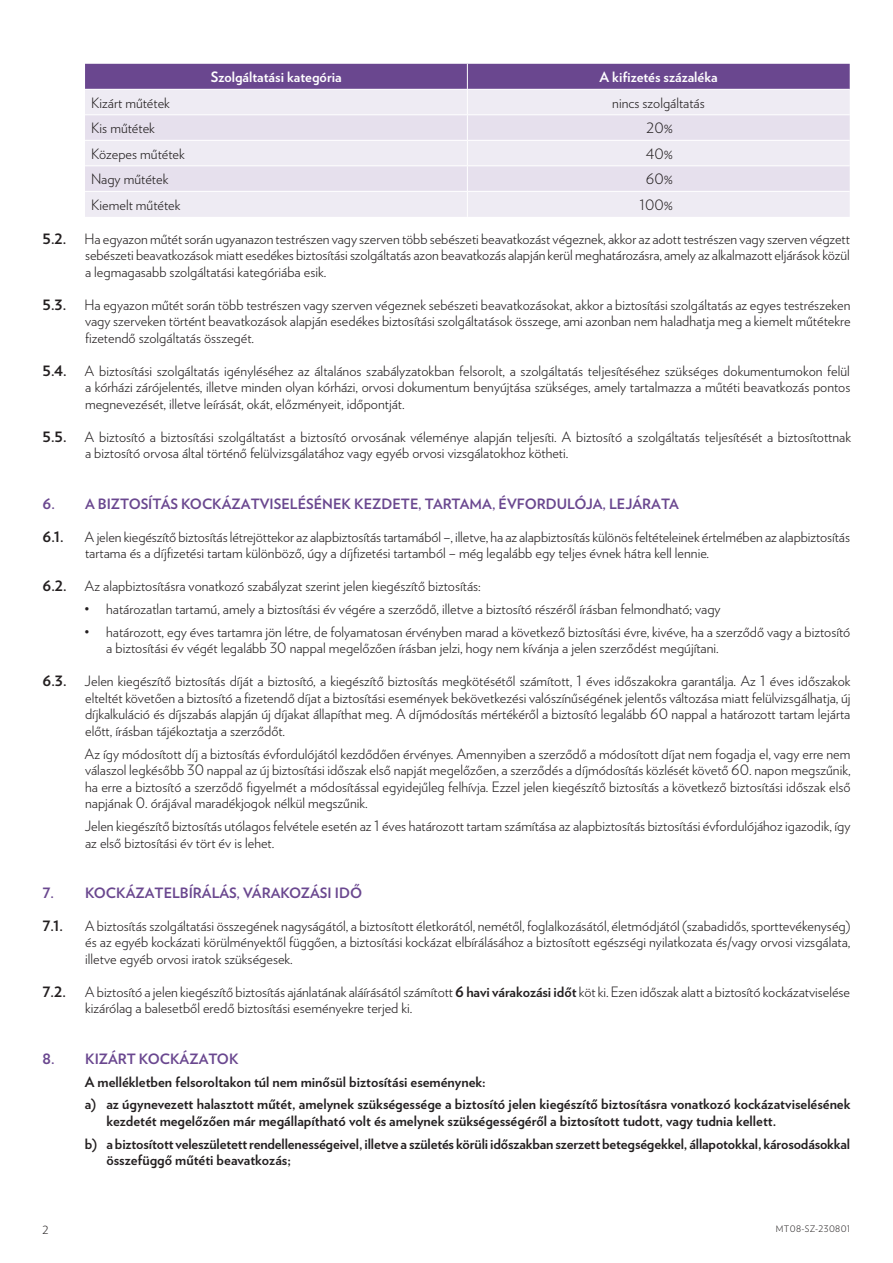
<style>
.page{position:relative;width:893px;height:1263px;background:#fff}
.page>*{position:absolute;margin:0;border:0;box-sizing:border-box;transform-origin:0 0}
.t1{font:300 14.25px/16.5px "Verlag";color:#231f20;text-align:justify}
.t2{font:700 14.25px/22.8px "Verlag";color:#231f20}
.t3{font:700 14.25px "Verlag";color:#6a478f}
.t4{font:700 14.25px "Verlag";color:#fff}
.t5{font:300 11.25px "Verlag";color:#231f20}
.t6{font:300 9px "Verlag";letter-spacing:.04em;color:#231f20}
.s1{font-weight:700}
</style>
<div class="page">
<svg style="left:85px;top:64px;width:765px;height:153px;background:#d6cde1"></svg>
<p class="t4" style="left:211px;top:66px;width:133px">Szolgáltatási kategória</p>
<p class="t4" style="left:599px;top:66px;width:120px">A kifizetés százaléka</p>
<p class="t1" style="left:91px;top:94px;width:80px">Kizárt műtétek</p>
<p class="t1" style="left:612px;top:94px;width:94px">nincs szolgáltatás</p>
<p class="t1" style="left:91px;top:119px;width:65px">Kis műtétek</p>
<p class="t1" style="left:646px;top:119px;width:28px">20%</p>
<p class="t1" style="left:91px;top:145px;width:95px">Közepes műtétek</p>
<p class="t1" style="left:646px;top:145px;width:29px">40%</p>
<p class="t1" style="left:91px;top:170px;width:79px">Nagy műtétek</p>
<p class="t1" style="left:646px;top:170px;width:28px">60%</p>
<p class="t1" style="left:91px;top:196px;width:91px">Kiemelt műtétek</p>
<p class="t1" style="left:639px;top:196px;width:35px">100%</p>
<p class="t2" style="left:43px;top:227px;width:25px">5.2.</p>
<p class="t1" style="left:85px;top:230px;width:767px">Ha egyazon műtét során ugyanazon testrészen vagy szerven több sebészeti beavatkozást végeznek, akkor az adott testrészen vagy szerven végzett sebészeti beavatkozások miatt esedékes biztosítási szolgáltatás azon beavatkozás alapján kerül meghatározásra, amely az alkalmazott eljárások közül a legmagasabb szolgáltatási kategóriába esik.</p>
<p class="t2" style="left:43px;top:293px;width:25px">5.3.</p>
<p class="t1" style="left:85px;top:296px;width:767px">Ha egyazon műtét során több testrészen vagy szerven végeznek sebészeti beavatkozásokat, akkor a biztosítási szolgáltatás az egyes testrészeken vagy szerveken történt beavatkozások alapján esedékes biztosítási szolgáltatások összege, ami azonban nem haladhatja meg a kiemelt műtétekre fizetendő szolgáltatás összegét.</p>
<p class="t2" style="left:43px;top:359px;width:26px">5.4.</p>
<p class="t1" style="left:85px;top:362px;width:767px">A biztosítási szolgáltatás igényléséhez az általános szabályzatokban felsorolt, a szolgáltatás teljesítéséhez szükséges dokumentumokon felül a kórházi zárójelentés, illetve minden olyan kórházi, orvosi dokumentum benyújtása szükséges, amely tartalmazza a műtéti beavatkozás pontos megnevezését, illetve leírását, okát, előzményeit, időpontját.</p>
<p class="t2" style="left:43px;top:425px;width:26px">5.5.</p>
<p class="t1" style="left:85px;top:428px;width:768px">A biztosító a biztosítási szolgáltatást a biztosító orvosának véleménye alapján teljesíti. A biztosító a szolgáltatás teljesítését a biztosítottnak a biztosító orvosa által történő felülvizsgálatához vagy egyéb orvosi vizsgálatokhoz kötheti.</p>
<p class="t3" style="left:43px;top:492px;width:638px">6. A BIZTOSÍTÁS KOCKÁZATVISELÉSÉNEK KEZDETE, TARTAMA, ÉVFORDULÓJA, LEJÁRATA</p>
<p class="t2" style="left:43px;top:524px;width:23px">6.1.</p>
<p class="t1" style="left:85px;top:527px;width:767px">A jelen kiegészítő biztosítás létrejöttekor az alapbiztosítás tartamából –, illetve, ha az alapbiztosítás különös feltételeinek értelmében az alapbiztosítás tartama és a díjfizetési tartam különböző, úgy a díjfizetési tartamból – még legalább egy teljes évnek hátra kell lennie.</p>
<p class="t2" style="left:43px;top:574px;width:26px">6.2.</p>
<p class="t1" style="left:85px;top:577px;width:398px">Az alapbiztosításra vonatkozó szabályzat szerint jelen kiegészítő biztosítás:</p>
<p class="t1" style="left:85px;top:600px;width:638px">• határozatlan tartamú, amely a biztosítási év végére a szerződő, illetve a biztosító részéről írásban felmondható; vagy</p>
<p class="t1" style="left:106px;top:623px;width:746px;text-indent:-22px">• határozott, egy éves tartamra jön létre, de folyamatosan érvényben marad a következő biztosítási évre, kivéve, ha a szerződő vagy a biztosító a biztosítási év végét legalább 30 nappal megelőzően írásban jelzi, hogy nem kívánja a jelen szerződést megújítani.</p>
<p class="t2" style="left:43px;top:669px;width:25px">6.3.</p>
<p class="t1" style="left:85px;top:672px;width:767px">Jelen kiegészítő biztosítás díját a biztosító, a kiegészítő biztosítás megkötésétől számított, 1 éves időszakokra garantálja. Az 1 éves időszakok elteltét követően a biztosító a fizetendő díjat a biztosítási események bekövetkezési valószínűségének jelentős változása miatt felülvizsgálhatja, új díjkalkuláció és díjszabás alapján új díjakat állapíthat meg. A díjmódosítás mértékéről a biztosító legalább 60 nappal a határozott tartam lejárta előtt, írásban tájékoztatja a szerződőt.</p>
<p class="t1" style="left:85px;top:745px;width:767px">Az így módosított díj a biztosítás évfordulójától kezdődően érvényes. Amennyiben a szerződő a módosított díjat nem fogadja el, vagy erre nem válaszol legkésőbb 30 nappal az új biztosítási időszak első napját megelőzően, a szerződés a díjmódosítás közlését követő 60. napon megszűnik, ha erre a biztosító a szerződő figyelmét a módosítással egyidejűleg felhívja. Ezzel jelen kiegészítő biztosítás a következő biztosítási időszak első napjának 0. órájával maradékjogok nélkül megszűnik.</p>
<p class="t1" style="left:85px;top:817px;width:767px">Jelen kiegészítő biztosítás utólagos felvétele esetén az 1 éves határozott tartam számítása az alapbiztosítás biztosítási évfordulójához igazodik, így az első biztosítási év tört év is lehet.</p>
<p class="t3" style="left:43px;top:882px;width:321px">7. KOCKÁZATELBÍRÁLÁS, VÁRAKOZÁSI IDŐ</p>
<p class="t2" style="left:43px;top:914px;width:22px">7.1.</p>
<p class="t1" style="left:85px;top:917px;width:767px">A biztosítás szolgáltatási összegének nagyságától, a biztosított életkorától, nemétől, foglalkozásától, életmódjától (szabadidős, sporttevékenység) és az egyéb kockázati körülményektől függően, a biztosítási kockázat elbírálásához a biztosított egészségi nyilatkozata és/vagy orvosi vizsgálata, illetve egyéb orvosi iratok szükségesek.</p>
<p class="t2" style="left:43px;top:980px;width:25px">7.2.</p>
<p class="t1" style="left:85px;top:983px;width:767px">A biztosító a jelen kiegészítő biztosítás ajánlatának aláírásától számított <span class="s1">6 havi várakozási időt</span> köt ki. Ezen időszak alatt a biztosító kockázatviselése kizárólag a balesetből eredő biztosítási eseményekre terjed ki.</p>
<p class="t3" style="left:43px;top:1047px;width:198px">8. KIZÁRT KOCKÁZATOK</p>
<p class="t2" style="left:85px;top:1069px;width:767px">A mellékletben felsoroltakon túl nem minősül biztosítási eseménynek:<br>a) az úgynevezett halasztott műtét, amelynek szükségessége a biztosító jelen kiegészítő biztosításra vonatkozó kockázatviselésének</p>
<p class="t2" style="left:85px;top:1109px;width:767px;text-indent:22px">kezdetét megelőzően már megállapítható volt és amelynek szükségességéről a biztosított tudott, vagy tudnia kellett.<br>b) a biztosított veleszületett rendellenességeivel, illetve a születés körüli időszakban szerzett betegségekkel, állapotokkal, károsodásokkal</p>
<p class="t2" style="left:106px;top:1148px;width:186px">összefüggő műtéti beavatkozás;</p>
<p class="t5" style="left:43px;top:1221px;width:8px">2</p>
<p class="t6" style="left:776px;top:1222px;width:76px">MT08-SZ-230801</p>
</div>
